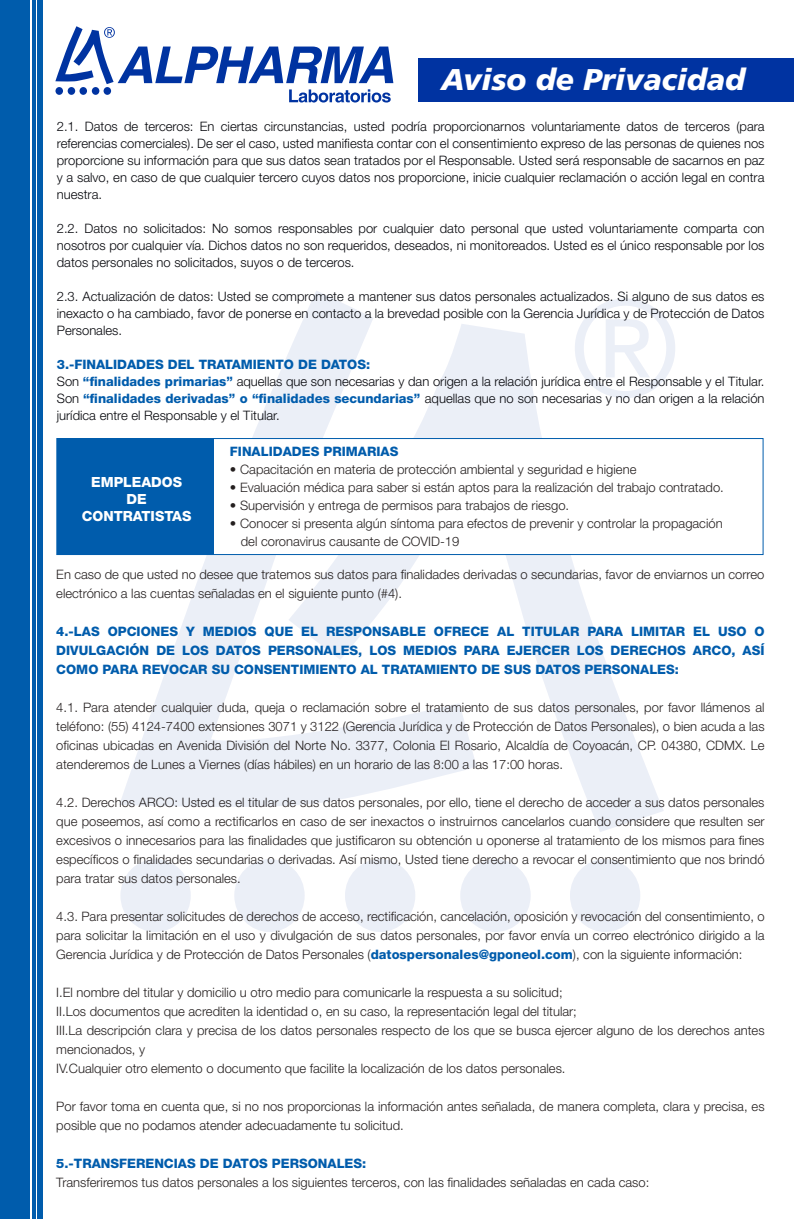
<style>
.page{position:relative;width:794px;height:1219px;background:#fff}
.page>*{position:absolute;margin:0;border:0;box-sizing:border-box;transform-origin:0 0}
.t1{font:italic 900 30px "Frutiger";color:#fff}
.t2{font:800 14px/16.8px "Helvetica Neue LT Std";color:#fff;text-align:center}
.t3{font:300 13px/19px "Helvetica Neue LT Std";color:#241f1f}
.t4{font:300 13px/17px "Helvetica Neue LT Std";color:#05060b;text-align:justify}
.t5{font:800 13px/19px "Helvetica Neue LT Std";color:#005cac;text-align:justify}
.s1{font-weight:800;color:#005cac}
</style>
<div class="page">
<svg style="left:119px;top:291px;width:254px;height:516px"></svg>
<div style="left:120px;top:859px;width:71px;height:73px;background:#ebeff7;border-radius:50%"></div>
<div style="left:234px;top:859px;width:71px;height:73px;background:#ebeff7;border-radius:50%"></div>
<div style="left:345px;top:859px;width:70px;height:73px;background:#ebeff7;border-radius:50%"></div>
<div style="left:460px;top:859px;width:71px;height:73px;background:#ebeff7;border-radius:50%"></div>
<div style="left:570px;top:859px;width:70px;height:73px;background:#ebeff7;border-radius:50%"></div>
<svg style="left:288px;top:324px;width:376px;height:508px"></svg>
<svg style="left:575px;top:298px;width:100px;height:100px"></svg>
<hr style="left:32px;top:0;width:4px;height:1219px;background:#005cac">
<div style="left:0;top:0;width:30px;height:1219px;background:#005cac"></div>
<div style="left:38px;top:0;width:5px;height:1219px;background:#005cac"></div>
<div style="left:418px;top:58px;width:376px;height:43px;background:#0033a1"></div>
<svg style="left:55px;top:26px;width:338px;height:77px"></svg>
<div style="left:56px;top:438px;width:707px;height:117px;background:#fff;border:1px solid #005cac"></div>
<div style="left:57px;top:438px;width:156px;height:116px;background:#005cac"></div>
<h1 class="t1" style="left:441px;top:62px;width:305px">Aviso de Privacidad</h1>
<p class="t4" style="left:57px;top:118px;width:709px">2.1. Datos de terceros: En ciertas circunstancias, usted podría proporcionarnos voluntariamente datos de terceros (para referencias comerciales). De ser el caso, usted manifiesta contar con el consentimiento expreso de las personas de quienes nos proporcione su información para que sus datos sean tratados por el Responsable. Usted será responsable de sacarnos en paz y a salvo, en caso de que cualquier tercero cuyos datos nos proporcione, inicie cualquier reclamación o acción legal en contra nuestra.</p>
<p class="t4" style="left:57px;top:220px;width:709px">2.2. Datos no solicitados: No somos responsables por cualquier dato personal que usted voluntariamente comparta con nosotros por cualquier vía. Dichos datos no son requeridos, deseados, ni monitoreados. Usted es el único responsable por los datos personales no solicitados, suyos o de terceros.</p>
<p class="t4" style="left:57px;top:288px;width:709px">2.3. Actualización de datos: Usted se compromete a mantener sus datos personales actualizados. Si alguno de sus datos es inexacto o ha cambiado, favor de ponerse en contacto a la brevedad posible con la Gerencia Jurídica y de Protección de Datos Personales.</p>
<p class="t4" style="left:57px;top:356px;width:709px;text-align:left"><span class="s1">3.-FINALIDADES DEL TRATAMIENTO DE DATOS:<br></span>Son <span class="s1">“finalidades primarias”</span> aquellas que son necesarias y dan origen a la relación jurídica entre el Responsable y el Titular.<br>Son <span class="s1">“finalidades derivadas” o “finalidades secundarias”</span> aquellas que no son necesarias y no dan origen a la relación jurídica entre el Responsable y el Titular.</p>
<p class="t2" style="left:82px;top:474px;width:111px">EMPLEADOS<br>DE<br>CONTRATISTAS</p>
<p class="t5" style="left:230px;top:442px;width:170px">FINALIDADES PRIMARIAS</p>
<p class="t3" style="left:230px;top:459px;width:408px">• Capacitación en materia de protección ambiental y seguridad e higiene</p>
<p class="t3" style="left:230px;top:477px;width:495px">• Evaluación médica para saber si están aptos para la realización del trabajo contratado.</p>
<p class="t3" style="left:230px;top:495px;width:341px">• Supervisión y entrega de permisos para trabajos de riesgo.</p>
<p class="t3" style="left:241px;top:514px;width:483px;line-height:18px;text-indent:-11px">• Conocer si presenta algún síntoma para efectos de prevenir y controlar la propagación del coronavirus causante de COVID-19</p>
<p class="t3" style="left:56px;top:565px;width:709px">En caso de que usted no desee que tratemos sus datos para finalidades derivadas o secundarias, favor de enviarnos un correo electrónico a las cuentas señaladas en el siguiente punto (#4).</p>
<p class="t5" style="left:56px;top:622px;width:710px">4.-LAS OPCIONES Y MEDIOS QUE EL RESPONSABLE OFRECE AL TITULAR PARA LIMITAR EL USO O DIVULGACIÓN DE LOS DATOS PERSONALES, LOS MEDIOS PARA EJERCER LOS DERECHOS ARCO, ASÍ COMO PARA REVOCAR SU CONSENTIMIENTO AL TRATAMIENTO DE SUS DATOS PERSONALES:</p>
<p class="t3" style="left:56px;top:698px;width:710px;text-align:justify">4.1. Para atender cualquier duda, queja o reclamación sobre el tratamiento de sus datos personales, por favor llámenos al teléfono: (55) 4124-7400 extensiones 3071 y 3122 (Gerencia Jurídica y de Protección de Datos Personales), o bien acuda a las oficinas ubicadas en Avenida División del Norte No. 3377, Colonia El Rosario, Alcaldía de Coyoacán, CP. 04380, CDMX. Le atenderemos de Lunes a Viernes (días hábiles) en un horario de las 8:00 a las 17:00 horas.</p>
<p class="t3" style="left:56px;top:793px;width:709px;text-align:justify">4.2. Derechos ARCO: Usted es el titular de sus datos personales, por ello, tiene el derecho de acceder a sus datos personales que poseemos, así como a rectificarlos en caso de ser inexactos o instruirnos cancelarlos cuando considere que resulten ser excesivos o innecesarios para las finalidades que justificaron su obtención u oponerse al tratamiento de los mismos para fines específicos o finalidades secundarias o derivadas. Así mismo, Usted tiene derecho a revocar el consentimiento que nos brindó para tratar sus datos personales.</p>
<p class="t3" style="left:56px;top:907px;width:710px;text-align:justify">4.3. Para presentar solicitudes de derechos de acceso, rectificación, cancelación, oposición y revocación del consentimiento, o para solicitar la limitación en el uso y divulgación de sus datos personales, por favor envía un correo electrónico dirigido a la Gerencia Jurídica y de Protección de Datos Personales (<span class="s1">datospersonales@gponeol.com</span>), con la siguiente información:</p>
<p class="t3" style="left:56px;top:983px;width:710px">I.El nombre del titular y domicilio u otro medio para comunicarle la respuesta a su solicitud;<br>II.Los documentos que acrediten la identidad o, en su caso, la representación legal del titular;<br>III.La descripción clara y precisa de los datos personales respecto de los que se busca ejercer alguno de los derechos antes mencionados, y<br>IV.Cualquier otro elemento o documento que facilite la localización de los datos personales.</p>
<p class="t3" style="left:56px;top:1097px;width:710px">Por favor toma en cuenta que, si no nos proporcionas la información antes señalada, de manera completa, clara y precisa, es posible que no podamos atender adecuadamente tu solicitud.</p>
<p class="t5" style="left:56px;top:1154px;width:311px">5.-TRANSFERENCIAS DE DATOS PERSONALES:</p>
<p class="t3" style="left:56px;top:1173px;width:594px">Transferiremos tus datos personales a los siguientes terceros, con las finalidades señaladas en cada caso:</p>
</div>
